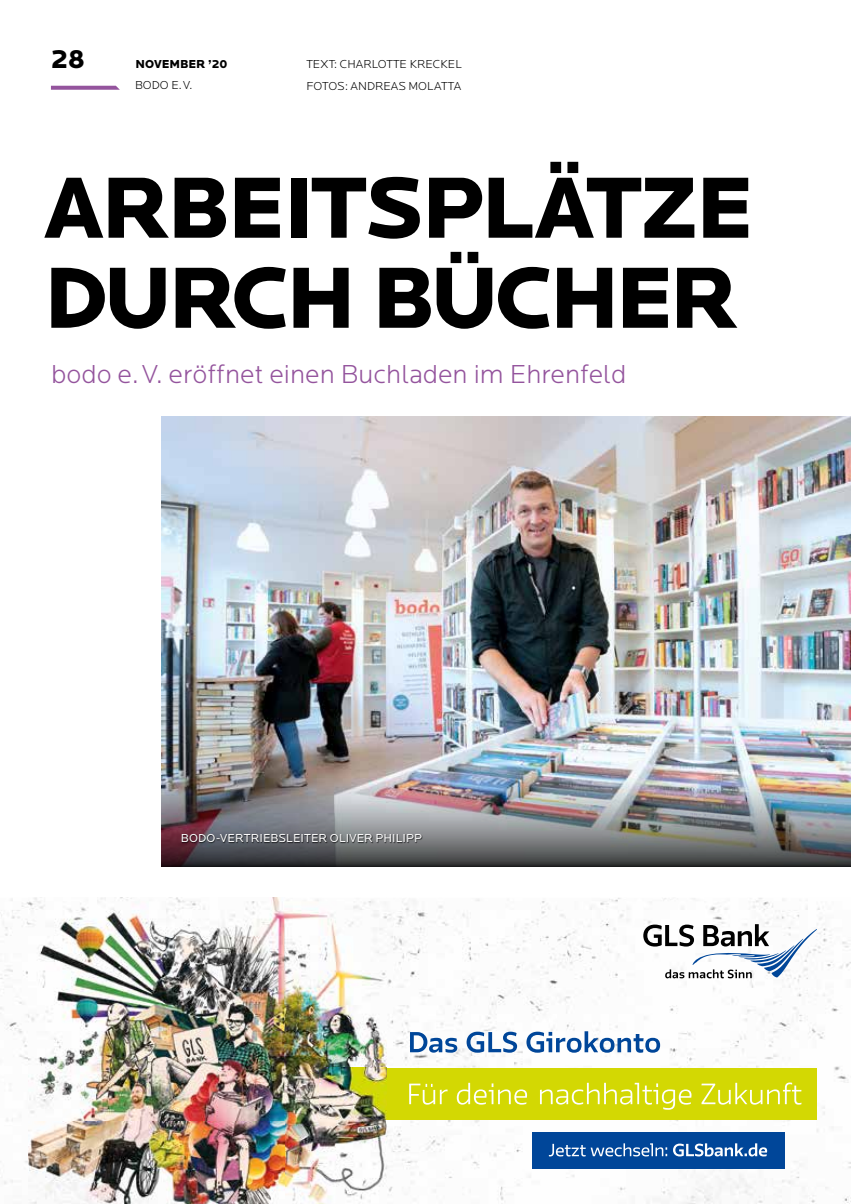
<style>
.page{position:relative;width:851px;height:1204px;background:#fff}
.page>*{position:absolute;margin:0;border:0;box-sizing:border-box;transform-origin:0 0}
.t1{font:900 90px/90px "Locator";letter-spacing:-.04em;color:#000}
.t2{font:300 27px "Locator";color:#94549d}
.t3{font:900 27px "Locator";color:#000}
.t4{font:300 12px/21.8px "Locator";color:#000}
.t5{font:12px "Locator";letter-spacing:.01em;color:#fff}
.t6{font:900 12px "Locator";color:#000}
</style>
<div class="page">
<svg style="left:51px;top:86px;width:69px;height:4px"></svg>
<img style="left:162px;top:417px;width:688px;height:359px">
<img style="left:162px;top:776px;width:688px;height:90px">
<div style="left:182px;top:834px;width:241px;height:9px;background:#000;opacity:.75"></div>
<img style="left:0;top:898px;width:850px;height:305px">
<svg style="left:643px;top:924px;width:173px;height:54px"></svg>
<div style="left:532px;top:1132px;width:252px;height:36px;background:#004699"></div>
<svg style="left:548px;top:1143px;width:219px;height:13px"></svg>
<div style="left:319px;top:1067px;width:497px;height:52px;background:#d3d803"></div>
<svg style="left:409px;top:1082px;width:118px;height:22px"></svg>
<svg style="left:540px;top:1082px;width:261px;height:27px"></svg>
<svg style="left:410px;top:1031px;width:250px;height:21px"></svg>
<img style="left:29px;top:897px;width:357px;height:306px">
<img style="left:319px;top:1067px;width:67px;height:52px">
<h2 class="t3" style="left:51px;top:43px;width:36px">28</h2>
<p class="t6" style="left:135px;top:57px;width:93px">NOVEMBER ’20</p>
<p class="t4" style="left:135px;top:75px;width:59px">BODO E.V.</p>
<p class="t4" style="left:306px;top:54px;width:157px">TEXT: CHARLOTTE KRECKEL<br>FOTOS: ANDREAS MOLATTA</p>
<h1 class="t1" style="left:44px;top:164px;width:711px">ARBEITSPLÄTZE<br>DURCH BÜCHER</h1>
<h2 class="t2" style="left:51px;top:360px;width:577px">bodo e.V. eröffnet einen Buchladen im Ehrenfeld</h2>
<p class="t5" style="left:181px;top:831px;width:242px">BODO-VERTRIEBSLEITER OLIVER PHILIPP</p>
</div>
